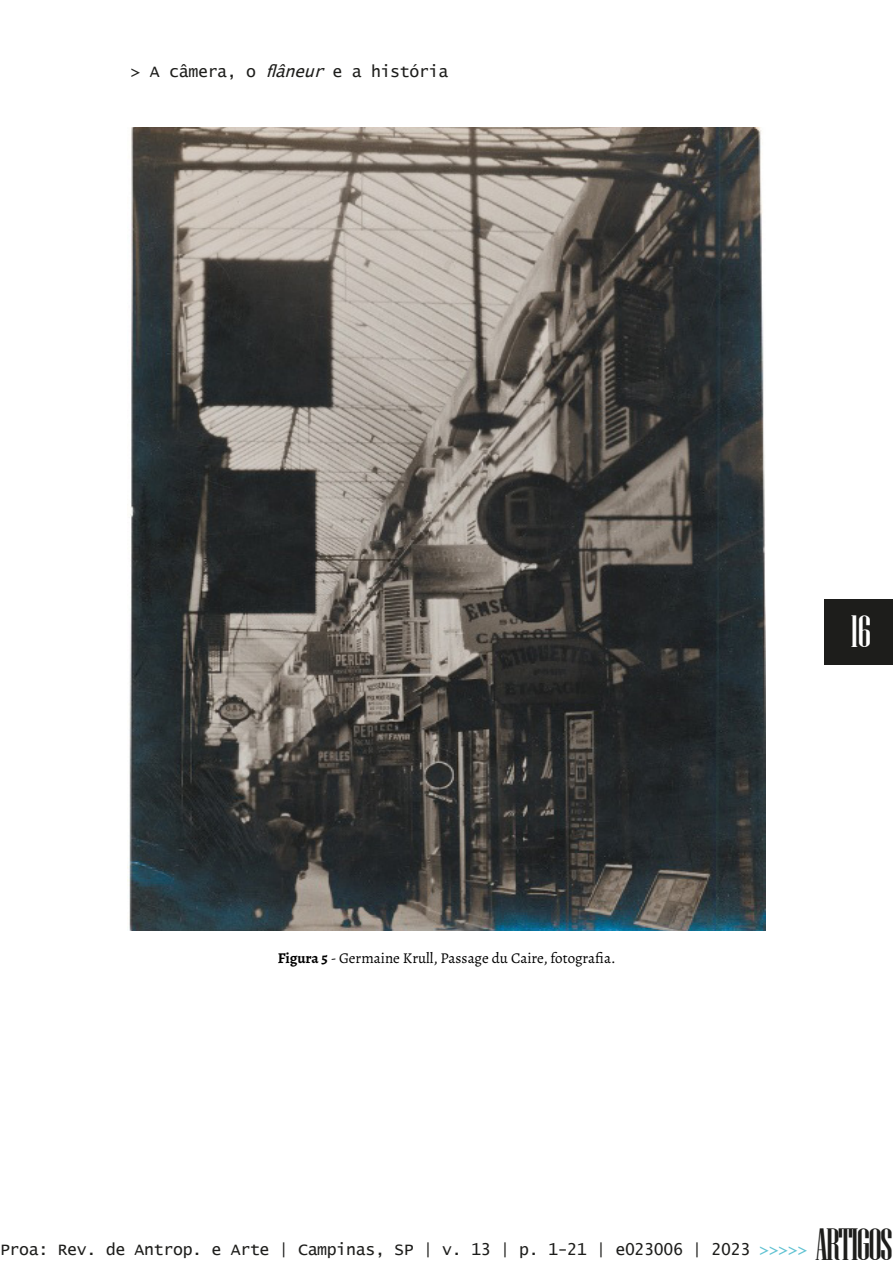
<style>
.page{position:relative;width:893px;height:1263px;background:#fff}
.page>*{position:absolute;margin:0;border:0;box-sizing:border-box;transform-origin:0 0}
.t1{font:45px "Niagara Solid";letter-spacing:-.04em;color:#1d1d1b}
.t2{font:45px "Niagara Solid";color:#fff}
.t3{font:16.5px "Lucida Console";letter-spacing:-.02em;color:#1d1d1b}
.t4{font:15px "Alegreya";color:#000}
.s1{font-style:italic}
.s2{font-weight:700}
.s3{color:#5fc2d2}
</style>
<div class="page">
<div style="left:824px;top:598px;width:68px;height:66px;background:#1d1d1b"></div>
<img style="left:128px;top:128px;width:637px;height:802px">
<p class="t3" style="left:131px;top:64px;width:319px">&gt; A câmera, o <span class="s1">flâneur</span> e a história</p>
<h1 class="t2" style="left:851px;top:608px;width:22px">16</h1>
<p class="t4" style="left:278px;top:948px;width:339px"><span class="s2">Figura 5</span> - Germaine Krull, Passage du Caire, fotografia.</p>
<p class="t3" style="left:0;top:1241px;width:809px">Proa: Rev. de Antrop. e Arte | Campinas, SP | v. 13 | p. 1-21 | e023006 | 2023 <span class="s3">&gt;&gt;&gt;&gt;&gt;</span></p>
<h1 class="t1" style="left:815px;top:1220px;width:79px">ARTIGOS</h1>
</div>
